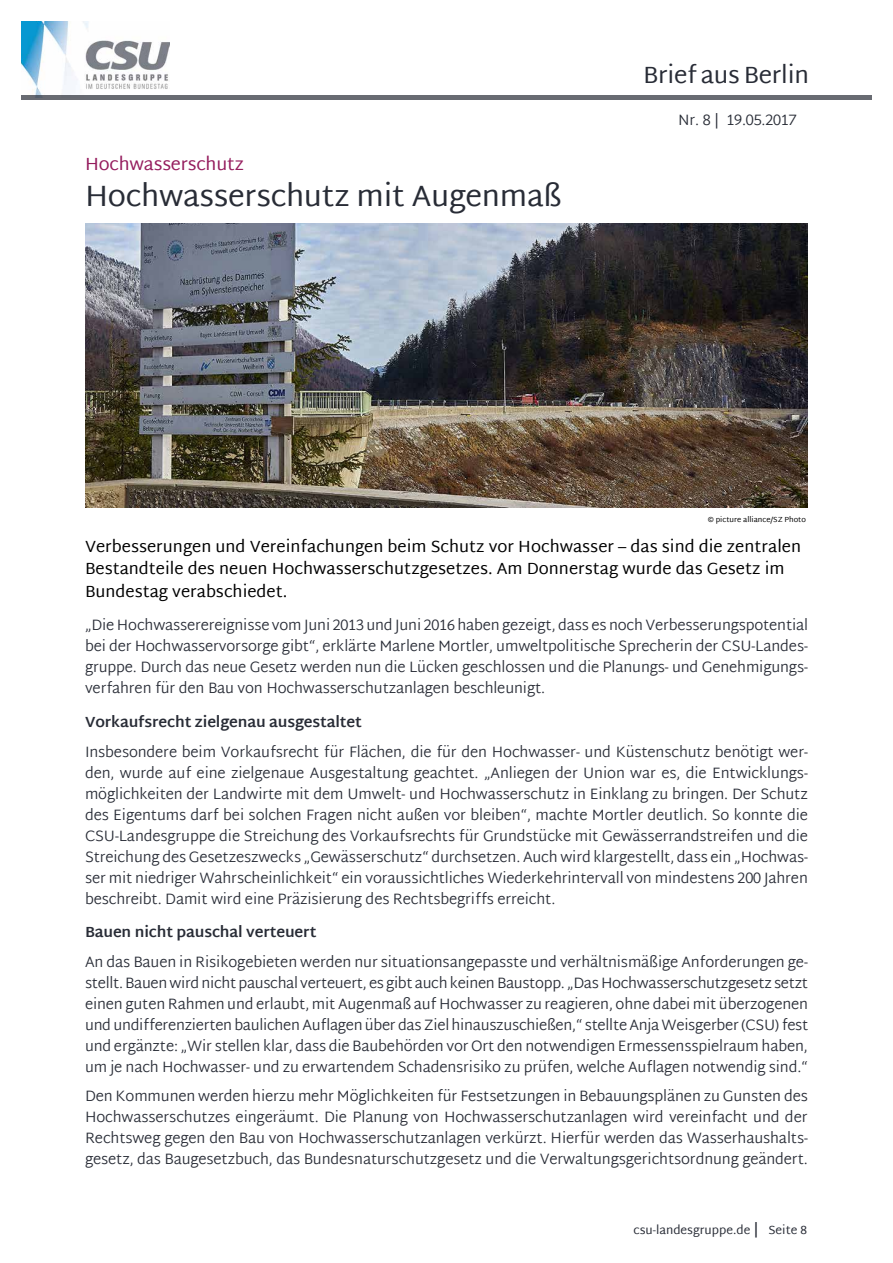
<style>
.page{position:relative;width:893px;height:1263px;background:#fff}
.page>*{position:absolute;margin:0;border:0;box-sizing:border-box;transform-origin:0 0}
._03_BaB_Ü_Fett_Artik{font:30px "Martel Sans";letter-spacing:-.01em;color:#282c36}
.t1{font:24px "Martel Sans";letter-spacing:-.01em;color:#282c36}
._03_BaB_Ü_Beere_Arti{font:18px "Martel Sans";letter-spacing:-.01em;color:#951d5e}
._03_BaB_Teaser{font:16.5px/22.5px "Martel Sans";color:#000}
._04_BaB_Fließtext{font:300 15px/21px "Martel Sans";letter-spacing:-.01em;color:#282c36;text-align:justify}
._04_BaB_Zwischenüber{font:700 15px "Martel Sans";letter-spacing:-.01em;color:#282c36}
.t2{font:12px "Martel Sans";color:#282c36}
._13_BaB_Rechtevermer{font:7.5px "Martel Sans";color:#000}
.s1{font-size:15px}
</style>
<div class="page">
<img style="left:21px;top:21px;width:149px;height:75px">
<hr style="left:21px;top:96px;width:851px;height:4px;background:#686b72">
<img style="left:85px;top:223px;width:723px;height:285px">
<h2 class="t1" style="left:643px;top:61px;width:167px">Brief aus Berlin</h2>
<p class="_03_BaB_Ü_Beere_Arti" style="left:85px;top:153px;width:160px">Hochwasserschutz</p>
<p class="_03_BaB_Ü_Fett_Artik" style="left:85px;top:178px;width:478px">Hochwasserschutz mit Augenmaß</p>
<p class="_04_BaB_Fließtext" style="left:678px;top:110px;width:120px">Nr. 8 | 19.05.2017</p>
<p class="_13_BaB_Rechtevermer" style="left:708px;top:515px;width:100px">© picture alliance/SZ Photo</p>
<p class="_03_BaB_Teaser" style="left:85px;top:535px;width:718px">Verbesserungen und Vereinfachungen beim Schutz vor Hochwasser – das sind die zentralen<br>Bestandteile des neuen Hochwasserschutzgesetzes. Am Donnerstag wurde das Gesetz im<br>Bundestag verabschiedet.</p>
<p class="_04_BaB_Fließtext" style="left:85px;top:616px;width:725px">„Die Hochwasserereignisse vom Juni 2013 und Juni 2016 haben gezeigt, dass es noch Verbesserungspotential bei der Hochwasservorsorge gibt“, erklärte Marlene Mortler, umweltpolitische Sprecherin der CSU-Landes&shy;gruppe. Durch das neue Gesetz werden nun die Lücken geschlossen und die Planungs- und Genehmigungs&shy;verfahren für den Bau von Hochwasserschutzanlagen beschleunigt.</p>
<p class="_04_BaB_Zwischenüber" style="left:85px;top:713px;width:278px">Vorkaufsrecht zielgenau ausgestaltet</p>
<p class="_04_BaB_Fließtext" style="left:85px;top:742px;width:724px">Insbesondere beim Vorkaufsrecht für Flächen, die für den Hochwasser- und Küstenschutz benötigt wer&shy;den, wurde auf eine zielgenaue Ausgestaltung geachtet. „Anliegen der Union war es, die Entwicklungs&shy;möglichkeiten der Landwirte mit dem Umwelt- und Hochwasserschutz in Einklang zu bringen. Der Schutz des Eigentums darf bei solchen Fragen nicht außen vor bleiben“, machte Mortler deutlich. So konnte die CSU-Landesgruppe die Streichung des Vorkaufsrechts für Grundstücke mit Gewässerrandstreifen und die Streichung des Gesetzeszwecks „Gewässerschutz“ durchsetzen. Auch wird klargestellt, dass ein „Hochwas&shy;ser mit niedriger Wahrscheinlichkeit“ ein voraussichtliches Wiederkehrintervall von mindestens 200 Jahren beschreibt. Damit wird eine Präzisierung des Rechtsbegriffs erreicht.</p>
<p class="_04_BaB_Zwischenüber" style="left:85px;top:923px;width:233px">Bauen nicht pauschal verteuert</p>
<p class="_04_BaB_Fließtext" style="left:85px;top:952px;width:725px">An das Bauen in Risikogebieten werden nur situationsangepasste und verhältnismäßige Anforderungen ge&shy;stellt. Bauen wird nicht pauschal verteuert, es gibt auch keinen Baustopp. „Das Hochwasserschutzgesetz setzt einen guten Rahmen und erlaubt, mit Augenmaß auf Hochwasser zu reagieren, ohne dabei mit überzogenen und undifferenzierten baulichen Auflagen über das Ziel hinauszuschießen,“ stellte Anja Weisgerber (CSU) fest und ergänzte: „Wir stellen klar, dass die Baubehörden vor Ort den notwendigen Ermessensspielraum haben, um je nach Hochwasser- und zu erwartendem Schadensrisiko zu prüfen, welche Auflagen notwendig sind.“</p>
<p class="_04_BaB_Fließtext" style="left:85px;top:1087px;width:724px">Den Kommunen werden hierzu mehr Möglichkeiten für Festsetzungen in Bebauungsplänen zu Gunsten des Hochwasserschutzes eingeräumt. Die Planung von Hochwasserschutzanlagen wird vereinfacht und der Rechtsweg gegen den Bau von Hochwasserschutzanlagen verkürzt. Hierfür werden das Wasserhaushalts&shy;gesetz, das Baugesetzbuch, das Bundesnaturschutzgesetz und die Verwaltungsgerichtsordnung geändert.</p>
<p class="t2" style="left:633px;top:1223px;width:175px">csu-landesgruppe.de <span class="s1">|</span> Seite 8</p>
</div>
